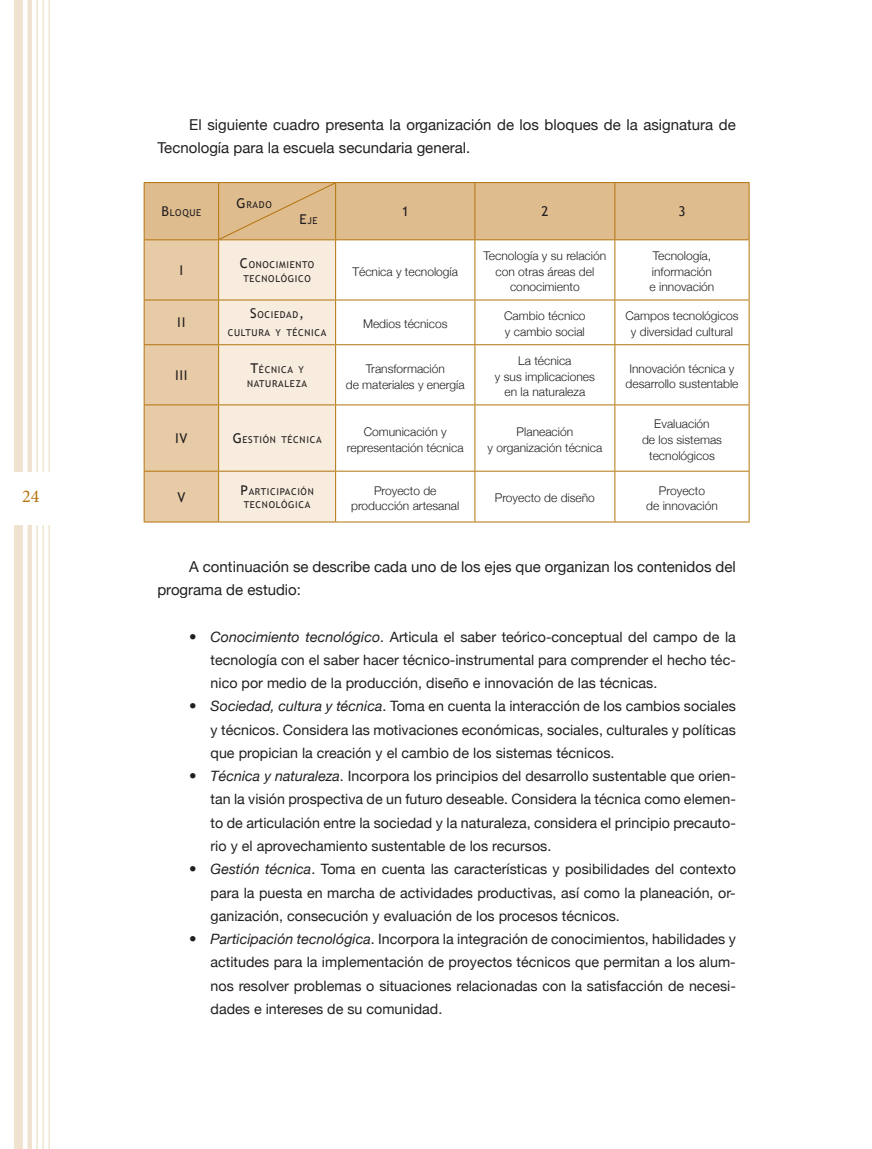
<style>
.page{position:relative;width:872px;height:1149px;background:#fff}
.page>*{position:absolute;margin:0;border:0;box-sizing:border-box;transform-origin:0 0}
.t1{font:18px "Minion Pro";color:#b2730b}
.t2{font:15px/23.2px "Helvetica Neue";color:#231f20}
.t3{font:14.25px/23.2px "Helvetica Neue";color:#231f20;text-align:justify}
.t4{font:13.5px "Trebuchet MS";color:#231f20}
.t5{font:300 12px/15.8px "Helvetica Neue";color:#231f20;text-align:center}
.t6{font:9.45px/13.5px "Trebuchet MS";letter-spacing:.07em;color:#231f20;text-align:center}
.s1{font-size:13.5px}
.s2{font-style:italic;font-size:15px}
.s3{font-style:italic}
</style>
<div class="page">
<div style="left:14px;top:0;width:9px;height:1148px;background:#efe3cf"></div>
<div style="left:27px;top:0;width:5px;height:1148px;background:#efe3cf"></div>
<hr style="left:36px;top:0;width:2px;height:1148px;background:#b2730b">
<hr style="left:42px;top:0;width:2px;height:1148px;background:#b2730b">
<hr style="left:48px;top:0;width:2px;height:1148px;background:#b2730b">
<div style="left:0;top:472px;width:108px;height:52px;background:#fff"></div>
<svg style="left:144px;top:182px;width:605px;height:340px"></svg>
<p class="t1" style="left:22px;top:484px;width:19px">24</p>
<p class="t2" style="left:157px;top:112px;width:580px;text-indent:32px">El siguiente cuadro presenta la organización de los bloques de la asignatura de<br>Tecnología para la escuela secundaria general.</p>
<p class="t6" style="left:161px;top:206px;width:41px"><span class="s1">B</span>LOQUE</p>
<p class="t6" style="left:237px;top:198px;width:37px"><span class="s1">G</span> RADO</p>
<p class="t6" style="left:299px;top:214px;width:20px"><span class="s1">E</span>JE</p>
<p class="t4" style="left:402px;top:203px;width:9px">1</p>
<p class="t4" style="left:541px;top:203px;width:9px">2</p>
<p class="t4" style="left:678px;top:203px;width:9px">3</p>
<p class="t4" style="left:179px;top:262px;width:3px">I</p>
<p class="t6" style="left:240px;top:258px;width:76px"><span class="s1">C</span>ONOCIMIENTO<br>TECNOLÓGICO</p>
<p class="t5" style="left:352px;top:263px;width:107px">Técnica y tecnología</p>
<p class="t5" style="left:483px;top:247px;width:124px">Tecnología y su relación con otras áreas del conocimiento</p>
<p class="t5" style="left:649px;top:247px;width:66px;text-align:left">Tecnología, información e innovación</p>
<p class="t4" style="left:177px;top:314px;width:4px">II</p>
<p class="t6" style="left:228px;top:306px;width:100px;line-height:17.7px"><span class="s1">S</span>OCIEDAD<span class="s1">,<br></span>CULTURA Y TÉCNICA</p>
<p class="t5" style="left:363px;top:316px;width:86px">Medios técnicos</p>
<p class="t5" style="left:504px;top:308px;width:83px;text-align:left">Cambio técnico y cambio social</p>
<p class="t5" style="left:625px;top:308px;width:114px">Campos tecnológicos y diversidad cultural</p>
<p class="t4" style="left:175px;top:367px;width:5px">III</p>
<p class="t6" style="left:247px;top:363px;width:62px"><span class="s1">T</span>ÉCNICA Y<br>NATURALEZA</p>
<p class="t5" style="left:346px;top:360px;width:120px">Transformación<br>de materiales y energía</p>
<p class="t5" style="left:495px;top:352px;width:101px">La técnica<br>y sus implicaciones en la naturaleza</p>
<p class="t5" style="left:625px;top:360px;width:114px">Innovación técnica y desarrollo sustentable</p>
<p class="t4" style="left:175px;top:430px;width:14px">IV</p>
<p class="t6" style="left:233px;top:433px;width:90px"><span class="s1">G</span> ESTIÓN TÉCNICA</p>
<p class="t5" style="left:347px;top:423px;width:118px">Comunicación y representación técnica</p>
<p class="t5" style="left:487px;top:423px;width:116px">Planeación<br>y organización técnica</p>
<p class="t5" style="left:642px;top:415px;width:81px">Evaluación<br>de los sistemas tecnológicos</p>
<p class="t4" style="left:177px;top:488px;width:9px">V</p>
<p class="t6" style="left:240px;top:484px;width:75px"><span class="s1">P</span>ARTICIPACIÓN<br>TECNOLÓGICA</p>
<p class="t5" style="left:351px;top:482px;width:110px">Proyecto de producción artesanal</p>
<p class="t5" style="left:495px;top:490px;width:102px">Proyecto de diseño</p>
<p class="t5" style="left:646px;top:482px;width:73px">Proyecto<br>de innovación</p>
<p class="t2" style="left:157px;top:554px;width:580px;text-indent:32px">A continuación se describe cada uno de los ejes que organizan los contenidos del programa de estudio:</p>
<p class="t3" style="left:210px;top:624px;width:527px;text-indent:-21px"><span class="s2">•</span> <span class="s3">Conocimiento tecnológico</span>. Articula el saber teórico-conceptual del campo de la tecnología con el saber hacer técnico-instrumental para comprender el hecho téc&shy;nico por medio de la producción, diseño e innovación de las técnicas.</p>
<p class="t3" style="left:210px;top:694px;width:527px;text-indent:-21px"><span class="s2">•</span> <span class="s3">Sociedad, cultura y técnica</span>. Toma en cuenta la interacción de los cambios sociales y técnicos. Considera las motivaciones económicas, sociales, culturales y políticas que propician la creación y el cambio de los sistemas técnicos.</p>
<p class="t3" style="left:210px;top:764px;width:527px;text-indent:-21px"><span class="s2">•</span> <span class="s3">Técnica y naturaleza</span>. I ncorpora los principios del desarrollo sustentable que orien&shy;tan la visión prospectiva de un futuro deseable. Considera la técnica como elemen&shy;to de articulación entre la sociedad y la naturaleza, considera el principio precauto&shy;rio y el aprovechamiento sustentable de los recursos.</p>
<p class="t3" style="left:210px;top:857px;width:527px;text-indent:-21px"><span class="s2">•</span> <span class="s3">Gestión técnica</span>. Toma en cuenta las características y posibilidades del contexto para la puesta en marcha de actividades productivas, así como la planeación, or&shy;ganización, consecución y evaluación de los procesos técnicos.</p>
<p class="t3" style="left:210px;top:926px;width:527px;text-indent:-21px"><span class="s2">•</span> <span class="s3">Participación tecnológica</span>. I ncorpora la integración de conocimientos, habilidades y actitudes para la implementación de proyectos técnicos que permitan a los alum&shy;nos resolver problemas o situaciones relacionadas con la satisfacción de necesi&shy;dades e intereses de su comunidad.</p>
</div>
